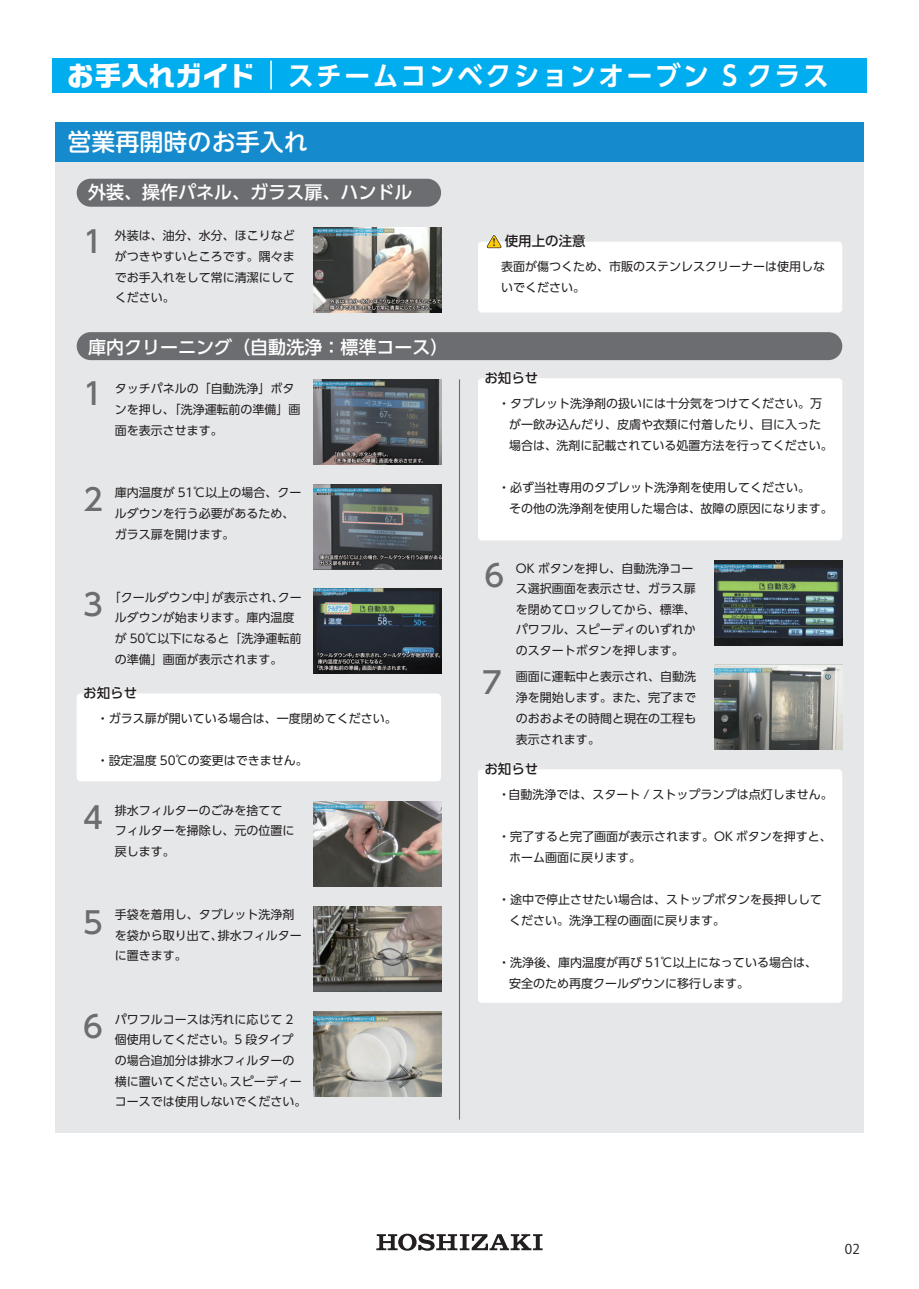
<style>
.page{position:relative;width:919px;height:1289px;background:#fff}
.page>*{position:absolute;margin:0;border:0;box-sizing:border-box;transform-origin:0 0}
.t1{font:500 30px "UD Shin Go Pro";color:#6c6d70}
.t2{font:700 27px "UD Shin Go Pro De";letter-spacing:.1em;color:#fff;scale:.95 1}
.t3{font:500 24px "UD Shin M Go Pro";color:#fff}
.t4{font:500 18px "UD Shin Go Pro";color:#fff}
.t5{font:500 13.5px "UD Shin Go Pro";color:#231f20}
.t6{font:13.5px "Koz Go Pr 6 N";color:#231f20}
.t7{font:12px/20.5px "UD Shin Go Pro";color:#231f20}
.s1{font-family:"Ro G San Srf Std"}
.s2{font-family:"Hira Min Pro W6";font-weight:400;font-size:10.05px}
</style>
<div class="page">
<div style="left:55px;top:162px;width:808px;height:970px;background:#e6e7e9"></div>
<div style="left:55px;top:122px;width:808px;height:40px;background:#158bcd"></div>
<div style="left:77px;top:332px;width:765px;height:28px;background:#6c6d70;border-radius:14px"></div>
<img style="left:313px;top:379px;width:128px;height:85px">
<img style="left:714px;top:664px;width:128px;height:85px">
<div style="left:478px;top:242px;width:364px;height:70px;background:#fff;border-radius:4px"></div>
<svg style="left:486px;top:234px;width:100px;height:15px"></svg>
<div style="left:52px;top:58px;width:814px;height:34px;background:#00aeef"></div>
<hr style="left:270px;top:61px;width:2px;height:29px;background:#fff">
<img style="left:313px;top:484px;width:128px;height:85px">
<img style="left:313px;top:589px;width:128px;height:85px">
<img style="left:313px;top:801px;width:128px;height:85px">
<img style="left:313px;top:906px;width:128px;height:85px">
<img style="left:313px;top:1011px;width:128px;height:85px">
<img style="left:714px;top:560px;width:128px;height:85px">
<div style="left:77px;top:179px;width:364px;height:28px;background:#6c6d70;border-radius:14px"></div>
<img style="left:313px;top:227px;width:128px;height:85px">
<hr style="left:459px;top:379px;width:1px;height:740px;background:#6c6d70">
<svg style="left:376px;top:1233px;width:166px;height:17px"></svg>
<svg style="left:84px;top:686px;width:53px;height:7px"></svg>
<div style="left:77px;top:693px;width:364px;height:88px;background:#fff;border-radius:4px"></div>
<svg style="left:485px;top:371px;width:53px;height:7px"></svg>
<div style="left:478px;top:378px;width:364px;height:162px;background:#fff;border-radius:4px"></div>
<svg style="left:485px;top:762px;width:53px;height:7px"></svg>
<div style="left:478px;top:769px;width:364px;height:233px;background:#fff;border-radius:4px"></div>
<h2 class="t2" style="left:67px;top:54px;width:802px"><span class="s1">お手入れガイド</span> スチームコンベクションオーブン S クラス</h2>
<h3 class="t3" style="left:68px;top:122px;width:241px">営業再開時のお手入れ</h3>
<h3 class="t4" style="left:88px;top:177px;width:325px">外装、操作パネル、ガラス扉、ハンドル</h3>
<h1 class="t1" style="left:83px;top:218px;width:21px">1</h1>
<p class="t7" style="left:115px;top:225px;width:181px;text-align:justify">外装は、油分、水分、ほこりなどがつきやすいところです。隅々までお手入れをして常に清潔にしてください。</p>
<h3 class="t4" style="left:88px;top:332px;width:361px">庫内クリーニング（自動洗浄：標準コース）</h3>
<h1 class="t1" style="left:83px;top:370px;width:21px">1</h1>
<p class="t7" style="left:115px;top:377px;width:187px;line-height:21px">タッチパネルの「自動洗浄」ボタンを押し、「洗浄運転前の準備」画面を表示させます。</p>
<h1 class="t1" style="left:83px;top:475px;width:21px">2</h1>
<p class="t7" style="left:115px;top:482px;width:188px">庫内温度が 51℃以上の場合、クールダウンを行う必要があるため、ガラス扉を開けます。</p>
<h1 class="t1" style="left:83px;top:580px;width:21px">3</h1>
<p class="t7" style="left:115px;top:586px;width:189px;text-indent:-6px">「クールダウン中」が表示され、クールダウンが始まります。庫内温度が 50℃以下になると「洗浄運転前の準備」画面が表示されます。</p>
<p class="t5" style="left:83px;top:682px;width:55px">お知らせ</p>
<p class="t7" style="left:97px;top:707px;width:302px">・ガラス扉が開いている場合は、一度閉めてください。</p>
<p class="t7" style="left:97px;top:749px;width:212px">・設定温度 50℃の変更はできません。</p>
<h1 class="t1" style="left:83px;top:793px;width:21px">4</h1>
<p class="t7" style="left:115px;top:799px;width:181px">排水フィルターのごみを捨ててフィルターを掃除し、元の位置に戻します。</p>
<h1 class="t1" style="left:83px;top:897px;width:21px">5</h1>
<p class="t7" style="left:115px;top:903px;width:189px">手袋を着用し、タブレット洗浄剤を袋から取り出て、排水フィルターに置きます。</p>
<h1 class="t1" style="left:83px;top:1002px;width:21px">6</h1>
<p class="t7" style="left:115px;top:1008px;width:193px">パワフルコースは汚れに応じて 2個使用してください。5 段タイプの場合追加分は排水フィルターの横に置いてください。スピーディーコースでは使用しないでください。</p>
<p class="t5" style="left:489px;top:230px;width:98px"><span class="s2">！</span>使用上の注意</p>
<p class="t7" style="left:501px;top:256px;width:325px;line-height:21px">表面が傷つくため、市販のステンレスクリーナーは使用しないでください。</p>
<p class="t5" style="left:484px;top:367px;width:55px">お知らせ</p>
<p class="t7" style="left:509px;top:392px;width:325px;line-height:21px;text-indent:-11px">・タブレット洗浄剤の扱いには十分気をつけてください。万が一飲み込んだり、皮膚や衣類に付着したり、目に入った場合は、洗剤に記載されている処置方法を行ってください。</p>
<p class="t7" style="left:509px;top:476px;width:325px;line-height:21px;text-indent:-11px">・必ず当社専用のタブレット洗浄剤を使用してください。<br>その他の洗浄剤を使用した場合は、故障の原因になります。</p>
<h1 class="t1" style="left:484px;top:551px;width:21px">6</h1>
<h1 class="t1" style="left:482px;top:658px;width:21px">7</h1>
<p class="t7" style="left:516px;top:557px;width:181px">OK ボタンを押し、自動洗浄コース選択画面を表示させ、ガラス扉を閉めてロックしてから、標準、パワフル、スピーディのいずれかのスタートボタンを押します。</p>
<p class="t7" style="left:516px;top:665px;width:181px;line-height:21px;text-align:justify">画面に運転中と表示され、自動洗浄を開始します。また、完了までのおおよその時間と現在の工程も表示されます。</p>
<p class="t5" style="left:484px;top:758px;width:55px">お知らせ</p>
<p class="t7" style="left:498px;top:783px;width:336px">・自動洗浄では、スタート / ストップランプは点灯しません。</p>
<p class="t7" style="left:509px;top:825px;width:324px;line-height:21px;text-indent:-11px">・完了すると完了画面が表示されます。OK ボタンを押すと、ホーム画面に戻ります。</p>
<p class="t7" style="left:509px;top:888px;width:315px;line-height:21px;text-indent:-11px">・途中で停止させたい場合は、ストップボタンを長押ししてください。洗浄工程の画面に戻ります。</p>
<p class="t7" style="left:509px;top:951px;width:309px;line-height:21px;text-indent:-11px">・洗浄後、庫内温度が再び 51℃以上になっている場合は、安全のため再度クールダウンに移行します。</p>
<p class="t6" style="left:844px;top:1241px;width:16px">02</p>
</div>
